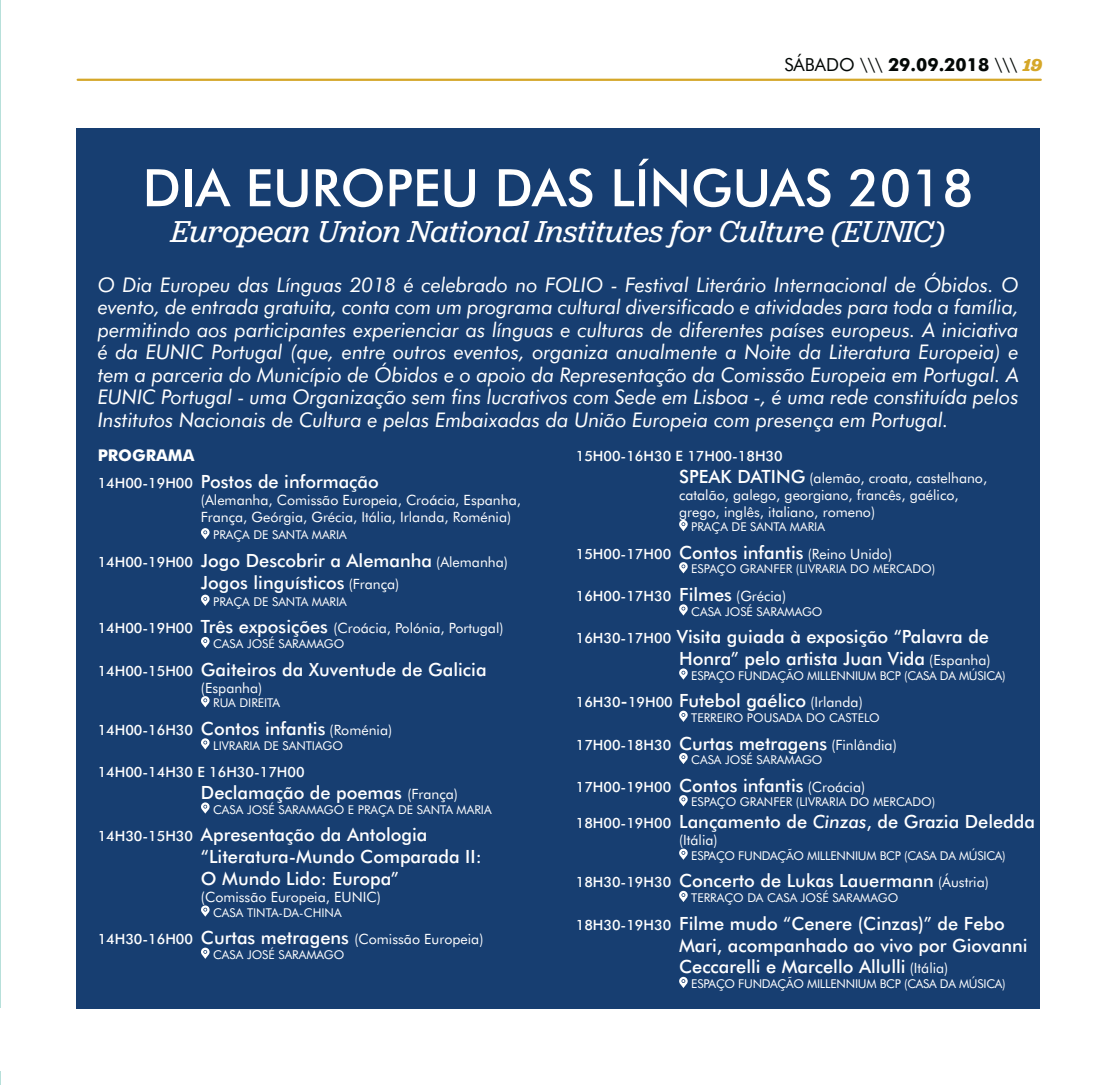
<style>
.page{position:relative;width:1113px;height:1085px;background:#fff}
.page>*{position:absolute;margin:0;border:0;box-sizing:border-box;transform-origin:0 0}
.t1{font:500 51.75px "Futura BT";color:#fff}
.t2{font:italic 31.5px "Jubilat";color:#fff}
.t3{font:italic 20.25px/22.5px "Futura BT";letter-spacing:-.005em;color:#fff;text-align:justify}
.t4{font:500 18.22px/21.8px "Futura BT";color:#fff}
.t5{font:18px "Futura BT";color:#030806}
.t6{font:700 16.2px "Futura BT";color:#fff}
.t7{font:14.17px/17.1px "Futura BT";color:#fff}
.t8{font:500 14.17px "Futura BT";color:#fff}
.t9{font:12.15px "Futura BT";color:#fff}
.t10{font:12.15px "Futura BT";letter-spacing:-.02em;color:#fff}
.s1{font-weight:700}
.s2{font-family:"Jubilat";font-weight:700;font-style:italic;color:#d5a729}
.s3{font-size:14.17px}
.s4{font-weight:400;font-size:14.17px}
.s5{font-weight:500}
.s6{font-weight:500;font-size:18.22px}
.s7{font-size:18.22px}
.s8{font-weight:400}
.s9{font-style:italic}
</style>
<div class="page">
<hr style="left:78px;top:79px;width:963px;height:2px;background:#d5a729">
<div style="left:77px;top:128px;width:963px;height:880px;background:#173e71"></div>
<svg style="left:201px;top:528px;width:9px;height:11px"></svg>
<svg style="left:201px;top:594px;width:9px;height:11px"></svg>
<svg style="left:201px;top:636px;width:9px;height:12px"></svg>
<svg style="left:201px;top:696px;width:9px;height:11px"></svg>
<svg style="left:201px;top:738px;width:9px;height:11px"></svg>
<svg style="left:201px;top:802px;width:9px;height:11px"></svg>
<svg style="left:201px;top:905px;width:9px;height:11px"></svg>
<svg style="left:201px;top:947px;width:9px;height:11px"></svg>
<svg style="left:679px;top:520px;width:9px;height:11px"></svg>
<svg style="left:679px;top:562px;width:9px;height:11px"></svg>
<svg style="left:679px;top:604px;width:9px;height:11px"></svg>
<svg style="left:679px;top:668px;width:9px;height:11px"></svg>
<svg style="left:679px;top:710px;width:9px;height:11px"></svg>
<svg style="left:679px;top:752px;width:9px;height:12px"></svg>
<svg style="left:679px;top:795px;width:9px;height:11px"></svg>
<svg style="left:679px;top:848px;width:9px;height:11px"></svg>
<svg style="left:679px;top:890px;width:9px;height:11px"></svg>
<svg style="left:679px;top:976px;width:9px;height:11px"></svg>
<p class="t5" style="left:784px;top:57px;width:259px">SÁBADO \\\ <span class="s1">29.09.2018</span> \\\ <span class="s2">19</span></p>
<h1 class="t1" style="left:143px;top:167px;width:832px">DIA EUROPEU DAS LÍNGUAS 2018</h1>
<h2 class="t2" style="left:171px;top:221px;width:775px">European Union National Institutes for Culture (EUNIC)</h2>
<p class="t3" style="left:98px;top:275px;width:923px">O Dia Europeu das Línguas 2018 é celebrado no FOLIO - Festival Literário Internacional de Óbidos. O evento, de entrada gratuita, conta com um programa cultural diversificado e atividades para toda a família, permitindo aos participantes experienciar as línguas e culturas de diferentes países europeus. A iniciativa é da EUNIC Portugal (que, entre outros eventos, organiza anualmente a Noite da Literatura Europeia) e tem a parceria do Município de Óbidos e o apoio da Representação da Comissão Europeia em Portugal. A EUNIC Portugal - uma Organização sem fins lucrativos com Sede em Lisboa -, é uma rede constituída pelos Institutos Nacionais de Cultura e pelas Embaixadas da União Europeia com presença em Portugal.</p>
<p class="t6" style="left:98px;top:448px;width:98px">PROGRAMA</p>
<p class="t4" style="left:98px;top:472px;width:283px"><span class="s3">14H00-19H00</span> Postos de informação</p>
<p class="t7" style="left:201px;top:493px;width:322px">(Alemanha, Comissão Europeia, Croácia, Espanha,<br>França, Geórgia, Grécia, Itália, Irlanda, Roménia)</p>
<p class="t9" style="left:213px;top:530px;width:135px">PRAÇA DE SANTA MARIA</p>
<p class="t4" style="left:98px;top:551px;width:412px;text-align:center"><span class="s3">14H00-19H00</span> Jogo Descobrir a Alemanha <span class="s4">(Alemanha)<br></span>Jogos linguísticos <span class="s4">(França)</span></p>
<p class="t9" style="left:213px;top:596px;width:135px">PRAÇA DE SANTA MARIA</p>
<p class="t7" style="left:98px;top:621px;width:407px"><span class="s5">14H00-19H00</span> <span class="s6">Três exposições</span> (Croácia, Polónia, Portugal)</p>
<p class="t9" style="left:213px;top:638px;width:133px">CASA JOSÉ SARAMAGO</p>
<p class="t4" style="left:98px;top:659px;width:390px"><span class="s3">14H00-15H00</span> Gaiteiros da Xuventude de Galicia</p>
<p class="t7" style="left:201px;top:680px;width:63px">(Espanha)</p>
<p class="t9" style="left:213px;top:698px;width:69px">RUA DIREITA</p>
<p class="t4" style="left:98px;top:719px;width:296px"><span class="s3">14H00-16H30</span> Contos infantis <span class="s4">(Roménia)</span></p>
<p class="t9" style="left:213px;top:740px;width:131px">LIVRARIA DE SANTIAGO</p>
<p class="t8" style="left:98px;top:766px;width:208px">14H00-14H30 E 16H30-17H00</p>
<p class="t4" style="left:201px;top:783px;width:258px">Declamação de poemas <span class="s4">(França)</span></p>
<p class="t9" style="left:213px;top:804px;width:280px">CASA JOSÉ SARAMAGO E PRAÇA DE SANTA MARIA</p>
<p class="t4" style="left:201px;top:825px;width:282px;text-indent:-103px"><span class="s3">14H30-15H30</span> Apresentação da Antologia “Literatura-Mundo Comparada II:<br>O Mundo Lido: Europa”</p>
<p class="t7" style="left:201px;top:889px;width:181px">(Comissão Europeia, EUNIC)</p>
<p class="t9" style="left:213px;top:907px;width:130px">CASA TINTA-DA-CHINA</p>
<p class="t7" style="left:98px;top:931px;width:387px"><span class="s5">14H30-16H00</span> <span class="s6">Curtas metragens</span> (Comissão Europeia)</p>
<p class="t9" style="left:213px;top:949px;width:133px">CASA JOSÉ SARAMAGO</p>
<p class="t7" style="left:679px;top:446px;width:310px;line-height:21.8px;text-indent:-103px"><span class="s5">15H00-16H30 E 17H00-18H30<br></span><span class="s6">SPEAK DATING</span> (alemão, croata, castelhano,</p>
<p class="t7" style="left:679px;top:487px;width:281px">catalão, galego, georgiano, francês, gaélico, grego, inglês, italiano, romeno)</p>
<p class="t9" style="left:691px;top:522px;width:135px">PRAÇA DE SANTA MARIA</p>
<p class="t4" style="left:576px;top:543px;width:318px"><span class="s3">15H00-17H00</span> Contos infantis <span class="s4">(Reino Unido)</span></p>
<p class="t9" style="left:691px;top:564px;width:246px">ESPAÇO GRANFER (LIVRARIA DO MERCADO)</p>
<p class="t8" style="left:576px;top:590px;width:212px">16H00-17H30 <span class="s7">Filmes</span> <span class="s8">(Grécia)</span></p>
<p class="t9" style="left:691px;top:606px;width:133px">CASA JOSÉ SARAMAGO</p>
<p class="t4" style="left:576px;top:627px;width:416px;text-align:right"><span class="s3">16H30-17H00</span> Visita guiada à exposição “Palavra de<br>Honra” pelo artista Juan Vida <span class="s4">(Espanha)</span></p>
<p class="t10" style="left:691px;top:670px;width:316px">ESPAÇO FUNDAÇÃO MILLENNIUM BCP (CASA DA MÚSICA)</p>
<p class="t4" style="left:576px;top:691px;width:289px"><span class="s3">16H30</span>-<span class="s3">19H00</span> Futebol gaélico <span class="s4">(Irlanda)</span></p>
<p class="t9" style="left:691px;top:712px;width:190px">TERREIRO POUSADA DO CASTELO</p>
<p class="t4" style="left:576px;top:733px;width:322px"><span class="s3">17H00-18H30</span> Curtas metragens <span class="s4">(Finlândia)</span></p>
<p class="t9" style="left:691px;top:754px;width:133px">CASA JOSÉ SARAMAGO</p>
<p class="t4" style="left:576px;top:775px;width:291px"><span class="s3">17H00-19H00</span> Contos infantis <span class="s4">(Croácia)</span></p>
<p class="t9" style="left:691px;top:797px;width:246px">ESPAÇO GRANFER (LIVRARIA DO MERCADO)</p>
<p class="t4" style="left:576px;top:812px;width:461px"><span class="s3">18H00-19H00</span> Lançamento de <span class="s9">Cinzas</span>, de Grazia Deledda</p>
<p class="t7" style="left:679px;top:832px;width:40px">(Itália)</p>
<p class="t10" style="left:691px;top:850px;width:316px">ESPAÇO FUNDAÇÃO MILLENNIUM BCP (CASA DA MÚSICA)</p>
<p class="t4" style="left:576px;top:871px;width:415px"><span class="s3">18H30-19H30</span> Concerto de Lukas Lauermann <span class="s4">(Áustria)</span></p>
<p class="t9" style="left:691px;top:892px;width:209px">TERRAÇO DA CASA JOSÉ SARAMAGO</p>
<p class="t4" style="left:679px;top:913px;width:350px;text-indent:-103px"><span class="s3">18H30-19H30</span> Filme mudo “Cenere (Cinzas)” de Febo<br>Mari, acompanhado ao vivo por Giovanni<br>Ceccarelli e Marcello Allulli <span class="s4">(Itália)</span></p>
<p class="t10" style="left:691px;top:978px;width:316px">ESPAÇO FUNDAÇÃO MILLENNIUM BCP (CASA DA MÚSICA)</p>
</div>
